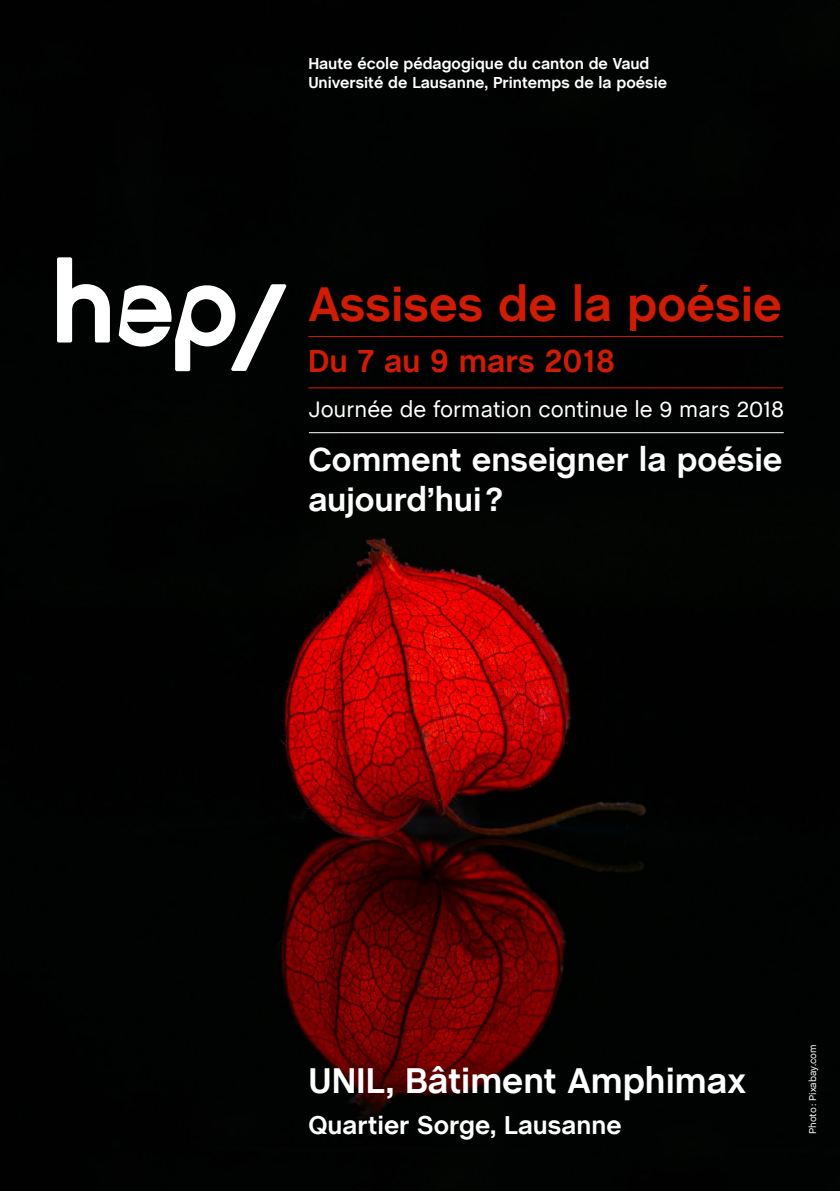
<style>
.page{position:relative;width:840px;height:1191px;background:#fff}
.page>*{position:absolute;margin:0;border:0;box-sizing:border-box;transform-origin:0 0}
.t1{font:700 49px "Chalet Book TT";color:#d01c05}
.t2{font:700 36px "Chalet Book TT";color:#fff}
.t3{font:700 33.6px/40.2px "Chalet Book TT";color:#fff}
.t4{font:700 32px "Chalet Book TT";color:#d01c05}
.t5{font:700 26px "Chalet Book TT";color:#fff}
.t6{font:22.4px "Chalet Book TT";color:#fff}
.t7{font:700 16px/19.2px "Chalet Book TT";color:#fff}
.t8{font:10px "Chalet Book TT";color:#fff}
</style>
<div class="page">
<img style="left:0;top:0;width:839px;height:1191px">
<svg style="left:57px;top:257px;width:53px;height:85px"></svg>
<svg style="left:119px;top:283px;width:167px;height:88px"></svg>
<hr style="left:309px;top:432px;width:474px;height:1px;background:#fff">
<hr style="left:308px;top:387px;width:474px;height:1px;background:#d01c05">
<hr style="left:308px;top:336px;width:474px;height:1px;background:#d01c05">
<p class="t7" style="left:308px;top:53px;width:360px">Haute école pédagogique du canton de Vaud<br>Université de Lausanne, Printemps de la poésie</p>
<h1 class="t1" style="left:308px;top:275px;width:474px">Assises de la poésie</h1>
<h3 class="t4" style="left:308px;top:342px;width:308px">Du 7 au 9 mars 2018</h3>
<h3 class="t6" style="left:308px;top:395px;width:477px">Journée de formation continue le 9 mars 2018</h3>
<h3 class="t3" style="left:308px;top:439px;width:475px">Comment enseigner la poésie aujourd’hui?</h3>
<h2 class="t2" style="left:308px;top:1059px;width:439px">UNIL, Bâtiment Amphimax</h2>
<h3 class="t5" style="left:308px;top:1110px;width:314px">Quartier Sorge, Lausanne</h3>
<p class="t8" style="left:806px;top:1134px;width:91px;rotate:-90deg">Photo: Pixabay.com</p>
</div>
